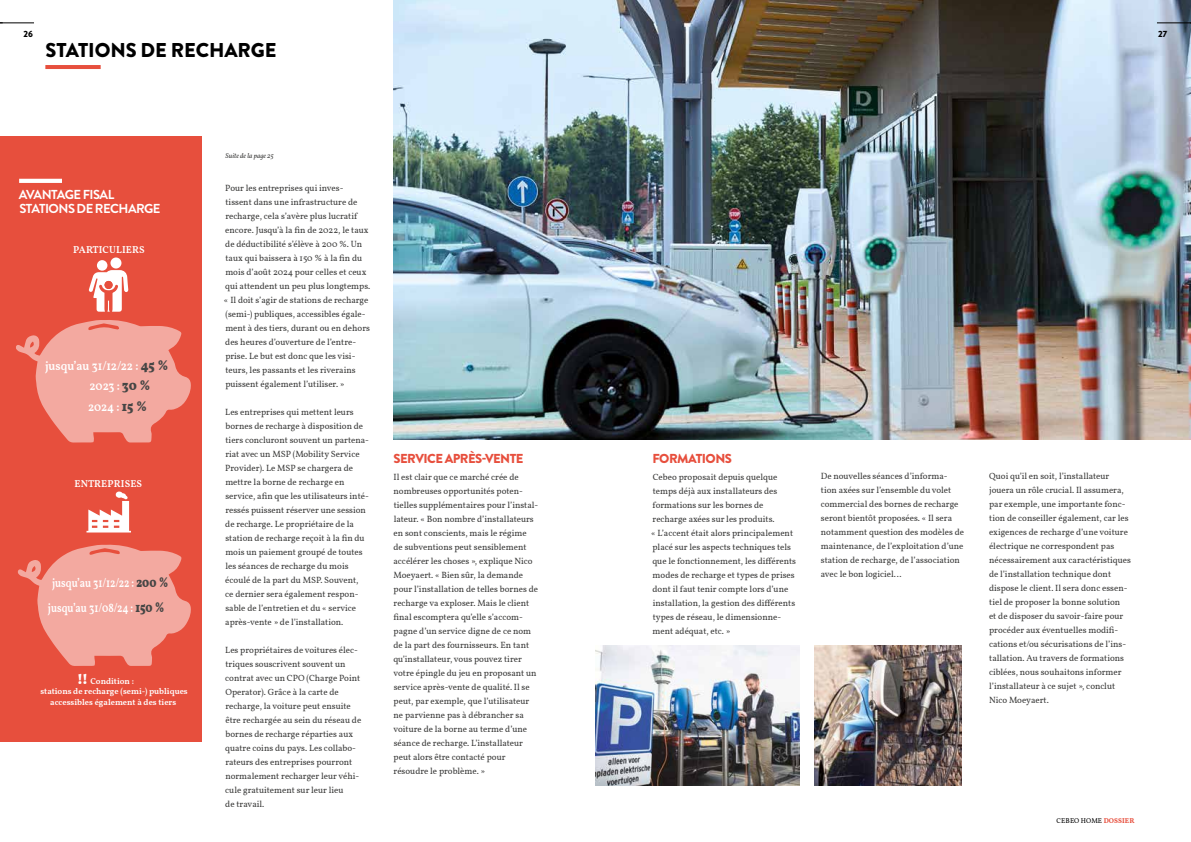
<style>
.page{position:relative;width:1191px;height:842px;background:#fff}
.page>*{position:absolute;margin:0;border:0;box-sizing:border-box;transform-origin:0 0}
.t1{font:900 20px "Brandon Grotesque";letter-spacing:-.005em;color:#000}
.t2{font:700 13px/14px "Brandon Grotesque";letter-spacing:-.04em;color:#fff}
.t3{font:900 13px "Brandon Grotesque";letter-spacing:-.04em;color:#e74f3d}
.t4{font:600 12.8px/25.2px "Vollkorn";color:#fff;text-align:center;scale:.8 1}
.t5{font:600 12.8px/20.5px "Vollkorn";color:#fff;scale:.91 1}
.t6{font:600 10px "Vollkorn";letter-spacing:.01em;color:#fff}
.t7{font:9px/14px "Vollkorn";color:#3b3b3a}
.t8{font:900 9px "Brandon Grotesque";color:#000}
.t9{font:600 8.5px "Vollkorn";color:#fff}
.t10{font:7px "Vollkorn";letter-spacing:.01em;color:#000}
.t11{font:italic 7px "Vollkorn";color:#3b3b3a}
.s1{font-weight:900;font-size:14.2px;color:#464645}
.s2{font-weight:900;font-size:14.2px}
.s3{font-weight:700;color:#e74f3d}
</style>
<div class="page">
<div style="left:0;top:137px;width:201px;height:605px;background:#e74f3d"></div>
<hr style="left:0;top:23px;width:34px;height:1px;background:#000">
<img style="left:393px;top:0;width:798px;height:439px">
<svg style="left:16px;top:320px;width:175px;height:123px"></svg>
<div style="left:110px;top:257px;width:11px;height:11px;background:#fff;border-radius:50%"></div>
<div style="left:97px;top:260px;width:10px;height:11px;background:#fff;border-radius:50%"></div>
<svg style="left:89px;top:270px;width:39px;height:42px"></svg>
<div style="left:104px;top:281px;width:9px;height:8px;background:#e74f3d;border-radius:50%"></div>
<svg style="left:18px;top:544px;width:173px;height:122px"></svg>
<svg style="left:86px;top:491px;width:45px;height:41px"></svg>
<hr style="left:19px;top:179px;width:43px;height:4px;background:#fff">
<img style="left:814px;top:645px;width:147px;height:140px">
<img style="left:595px;top:645px;width:204px;height:140px">
<hr style="left:45px;top:65px;width:56px;height:4px;background:#e74f3d">
<hr style="left:1157px;top:23px;width:34px;height:1px;background:#000">
<p class="t8" style="left:24px;top:28px;width:11px">26</p>
<h1 class="t1" style="left:45px;top:35px;width:232px">STATIONS DE RECHARGE</h1>
<h2 class="t2" style="left:19px;top:188px;width:143px">AVANTAGE FISAL<br>STATIONS DE RECHARGE</h2>
<p class="t6" style="left:73px;top:242px;width:73px">PARTICULIERS</p>
<h3 class="t5" style="left:88px;top:355px;width:90px;text-indent:-43px">jusqu’au 31/12/22 : <span class="s1">45 %<br></span>2023 : <span class="s1">30 %<br></span>2024 : <span class="s1">15 %</span></h3>
<p class="t6" style="left:74px;top:476px;width:69px">ENTREPRISES</p>
<h3 class="t4" style="left:48px;top:569px;width:152px">jusqu’au 31/12/22 : <span class="s1">200 % </span>jusqu’au 31/08/24 : <span class="s1">150 %</span></h3>
<p class="t9" style="left:77px;top:675px;width:58px"><span class="s2">!!</span> Condition :</p>
<p class="t9" style="left:40px;top:685px;width:149px">stations de recharge (semi-) publiques</p>
<p class="t9" style="left:50px;top:695px;width:128px">accessibles également à des tiers</p>
<p class="t11" style="left:226px;top:150px;width:50px">Suite de la page 25</p>
<p class="t7" style="left:224px;top:180px;width:148px">Pour les entreprises qui inves&shy;tissent dans une infrastructure de recharge, cela s’avère plus lucratif encore. Jusqu’à la fin de 2022, le taux de déductibilité s’élève à 200 %. Un taux qui baissera à 150 % à la fin du mois d’août 2024 pour celles et ceux qui attendent un peu plus longtemps. « Il doit s’agir de stations de recharge (semi-) publiques, accessibles égale&shy;ment à des tiers, durant ou en dehors des heures d’ouverture de l’entre&shy;prise. Le but est donc que les visi&shy;teurs, les passants et les riverains puissent également l’utiliser. »</p>
<p class="t7" style="left:225px;top:404px;width:145px">Les entreprises qui mettent leurs bornes de recharge à disposition de tiers concluront souvent un partena&shy;riat avec un MSP (Mobility Service Provider). Le MSP se chargera de mettre la borne de recharge en service, afin que les utilisateurs inté&shy;ressés puissent réserver une session de recharge. Le propriétaire de la station de recharge reçoit à la fin du mois un paiement groupé de toutes les séances de recharge du mois écoulé de la part du MSP. Souvent, ce dernier sera également respon&shy;sable de l’entretien et du « service après-vente » de l’installation.</p>
<p class="t7" style="left:225px;top:643px;width:138px">Les propriétaires de voitures élec&shy;triques souscrivent souvent un contrat avec un CPO (Charge Point<br>Operator). Grâce à la carte de recharge, la voiture peut ensuite être rechargée au sein du réseau de bornes de recharge réparties aux quatre coins du pays. Les collabo&shy;rateurs des entreprises pourront normalement recharger leur véhi&shy;cule gratuitement sur leur lieu<br>de travail.</p>
<h2 class="t3" style="left:393px;top:449px;width:131px">SERVICE APRÈS-VENTE</h2>
<p class="t7" style="left:393px;top:469px;width:146px">Il est clair que ce marché crée de nombreuses opportunités poten&shy;tielles supplémentaires pour l’instal&shy;lateur. « Bon nombre d’installateurs en sont conscients, mais le régime<br>de subventions peut sensiblement accélérer les choses », explique Nico Moeyaert. « Bien sûr, la demande pour l’installation de telles bornes de recharge va exploser. Mais le client final escomptera qu’elle s’accom&shy;pagne d’un service digne de ce nom de la part des fournisseurs. En tant qu’installateur, vous pouvez tirer votre épingle du jeu en proposant un service après-vente de qualité. Il se peut, par exemple, que l’utilisateur ne parvienne pas à débrancher sa voiture de la borne au terme d’une séance de recharge. L’installateur peut alors être contacté pour résoudre le problème. »</p>
<p class="t8" style="left:1158px;top:28px;width:11px">27</p>
<h2 class="t3" style="left:652px;top:449px;width:81px">FORMATIONS</h2>
<p class="t7" style="left:651px;top:469px;width:146px">Cebeo proposait depuis quelque temps déjà aux installateurs des formations sur les bornes de recharge axées sur les produits.<br>« L’accent était alors principalement placé sur les aspects techniques tels que le fonctionnement, les différents modes de recharge et types de prises dont il faut tenir compte lors d’une installation, la gestion des différents types de réseau, le dimensionne&shy;ment adéquat, etc. »</p>
<p class="t7" style="left:820px;top:468px;width:145px">De nouvelles séances d’informa&shy;tion axées sur l’ensemble du volet commercial des bornes de recharge seront bientôt proposées. « Il sera notamment question des modèles de maintenance, de l’exploitation d’une station de recharge, de l’association avec le bon logiciel...</p>
<p class="t7" style="left:989px;top:468px;width:143px">Quoi qu’il en soit, l’installateur jouera un rôle crucial. Il assumera, par exemple, une importante fonc&shy;tion de conseiller également, car les exigences de recharge d’une voiture électrique ne correspondent pas nécessairement aux caractéristiques de l’installation technique dont dispose le client. Il sera donc essen&shy;tiel de proposer la bonne solution<br>et de disposer du savoir-faire pour procéder aux éventuelles modifi&shy;cations et/ou sécurisations de l’ins&shy;tallation. Au travers de formations ciblées, nous souhaitons informer l’installateur à ce sujet », conclut Nico Moeyaert.</p>
<p class="t10" style="left:1056px;top:815px;width:79px">CEBEO HOME <span class="s3">DOSSIER</span></p>
</div>
